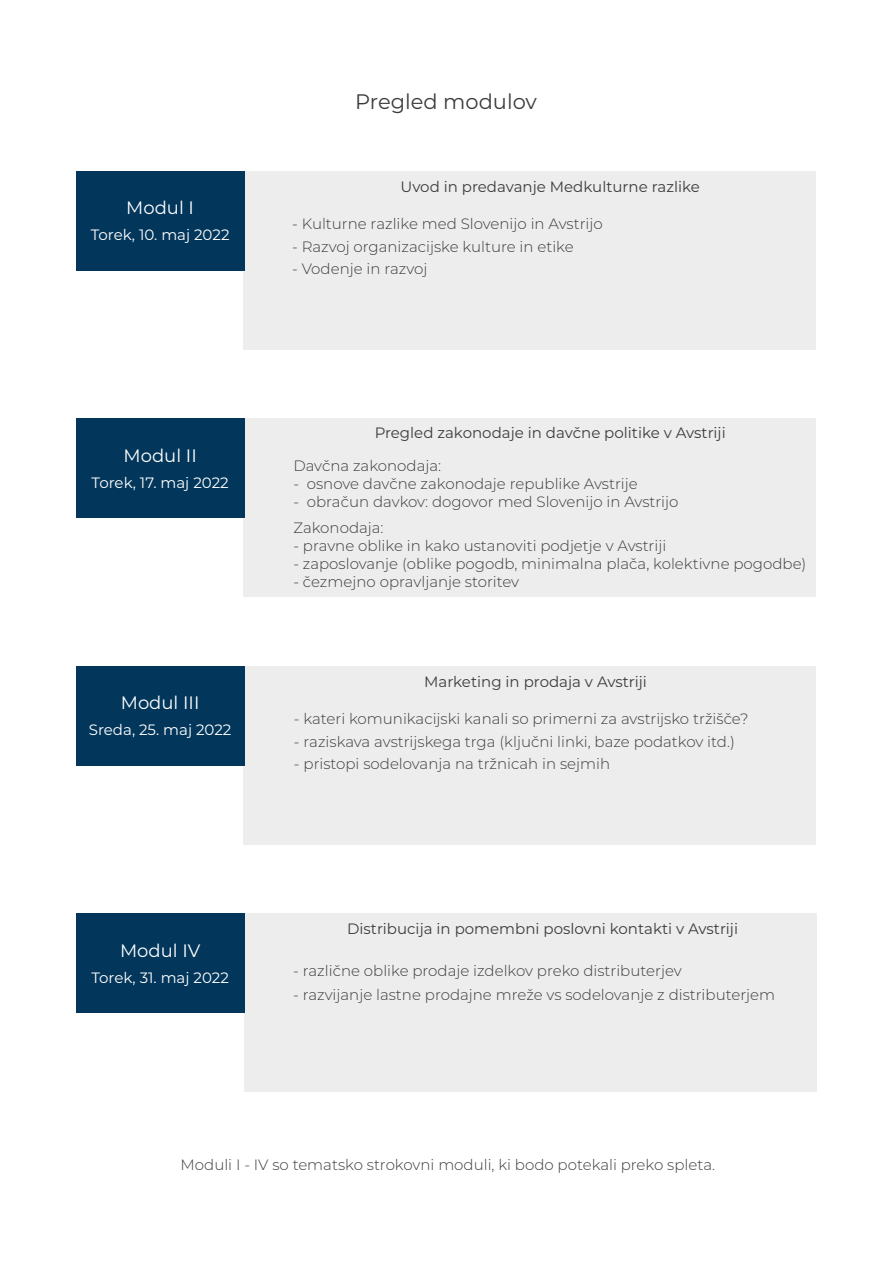
<style>
.page{position:relative;width:893px;height:1263px;background:#fff}
.page>*{position:absolute;margin:0;border:0;box-sizing:border-box;transform-origin:0 0}
.t1{font:21px "Montserrat";color:#3c3c3b}
.t2{font:18px "Montserrat";color:#fff}
.t3{font:300 15px/25.5px "Montserrat";color:#3c3c3b}
.t4{font:15px "Montserrat";color:#3c3c3b}
.t5{font:15px "Montserrat";color:#fff}
</style>
<div class="page">
<div style="left:243px;top:171px;width:573px;height:179px;background:#ededed"></div>
<div style="left:76px;top:171px;width:169px;height:100px;background:#02365b"></div>
<div style="left:243px;top:666px;width:573px;height:178px;background:#ededed"></div>
<div style="left:76px;top:666px;width:169px;height:100px;background:#02365b"></div>
<div style="left:245px;top:913px;width:572px;height:179px;background:#ededed"></div>
<div style="left:76px;top:913px;width:169px;height:100px;background:#02365b"></div>
<div style="left:243px;top:418px;width:573px;height:179px;background:#ededed"></div>
<div style="left:76px;top:418px;width:169px;height:100px;background:#02365b"></div>
<p class="t2" style="left:126px;top:195px;width:69px">Modul I</p>
<p class="t5" style="left:91px;top:225px;width:140px">Torek, 10. maj 2022</p>
<p class="t2" style="left:124px;top:443px;width:75px">Modul II</p>
<p class="t5" style="left:92px;top:472px;width:139px">Torek, 17. maj 2022</p>
<p class="t2" style="left:121px;top:690px;width:80px">Modul III</p>
<p class="t5" style="left:89px;top:720px;width:144px">Sreda, 25. maj 2022</p>
<p class="t2" style="left:120px;top:938px;width:82px">Modul IV</p>
<p class="t5" style="left:91px;top:967px;width:139px">Torek, 31. maj 2022</p>
<h1 class="t1" style="left:355px;top:87px;width:183px">Pregled modulov</h1>
<p class="t4" style="left:400px;top:176px;width:301px">Uvod in predavanje Medkulturne razlike</p>
<p class="t3" style="left:292px;top:211px;width:312px">- Kulturne razlike med Slovenijo in Avstrijo</p>
<p class="t3" style="left:292px;top:233px;width:283px">- Razvoj organizacijske kulture in etike</p>
<p class="t3" style="left:292px;top:256px;width:137px">- Vodenje in razvoj</p>
<p class="t4" style="left:375px;top:422px;width:353px">Pregled zakonodaje in davčne politike v Avstriji</p>
<p class="t3" style="left:293px;top:453px;width:149px">Davčna zakonodaja:</p>
<p class="t3" style="left:293px;top:471px;width:346px">- osnove davčne zakonodaje republike Avstrije</p>
<p class="t3" style="left:293px;top:489px;width:387px">- obračun davkov: dogovor med Slovenijo in Avstrijo<br>Zakonodaja:</p>
<p class="t3" style="left:293px;top:532px;width:374px">- pravne oblike in kako ustanoviti podjetje v Avstriji</p>
<p class="t3" style="left:293px;top:550px;width:515px">- zaposlovanje (oblike pogodb, minimalna plača, kolektivne pogodbe)</p>
<p class="t3" style="left:293px;top:568px;width:227px">- čezmejno opravljanje storitev</p>
<p class="t4" style="left:424px;top:671px;width:224px">Marketing in prodaja v Avstriji</p>
<p class="t3" style="left:294px;top:706px;width:456px">- kateri komunikacijski kanali so primerni za avstrijsko tržišče?</p>
<p class="t3" style="left:294px;top:728px;width:442px">- raziskava avstrijskega trga (ključni linki, baze podatkov itd.)</p>
<p class="t3" style="left:294px;top:751px;width:318px">- pristopi sodelovanja na tržnicah in sejmih</p>
<p class="t4" style="left:347px;top:918px;width:392px">Distribucija in pomembni poslovni kontakti v Avstriji</p>
<p class="t3" style="left:293px;top:957px;width:390px">- različne oblike prodaje izdelkov preko distributerjev</p>
<p class="t3" style="left:293px;top:981px;width:483px">- razvijanje lastne prodajne mreže vs sodelovanje z distributerjem</p>
<p class="t3" style="left:181px;top:1152px;width:536px">Moduli I - IV so tematsko strokovni moduli, ki bodo potekali preko spleta.</p>
</div>
